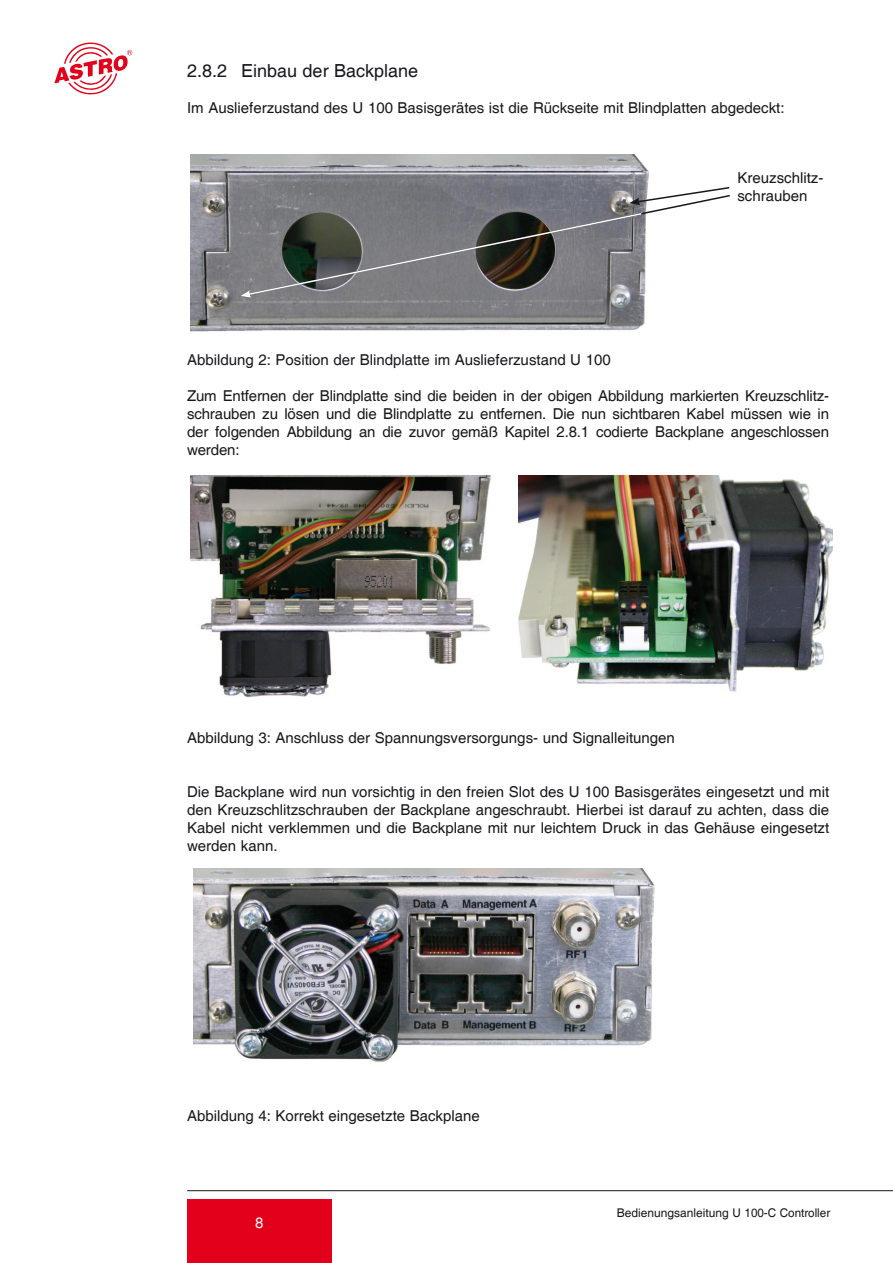
<style>
.page{position:relative;width:893px;height:1263px;background:#fff}
.page>*{position:absolute;margin:0;border:0;box-sizing:border-box;transform-origin:0 0}
.t1{font:18px "Helvetica";color:#1a171c}
.t2{font:15px/18px "Helvetica";color:#1a171c;text-align:justify}
.t3{font:15px "Helvetica";color:#fff}
.t4{font:12px "Helvetica";color:#1a171c}
</style>
<div class="page">
<svg style="left:54px;top:43px;width:78px;height:52px"></svg>
<div style="left:187px;top:1199px;width:145px;height:64px;background:#e2001a"></div>
<hr style="left:187px;top:1190px;width:706px;height:1px;background:#1a171c">
<img style="left:190px;top:154px;width:459px;height:178px">
<img style="left:193px;top:869px;width:462px;height:193px">
<img style="left:190px;top:475px;width:301px;height:222px">
<img style="left:518px;top:476px;width:314px;height:216px">
<svg style="left:629px;top:186px;width:101px;height:8px"></svg>
<svg style="left:247px;top:194px;width:483px;height:102px"></svg>
<svg style="left:240px;top:212px;width:403px;height:86px;background:#696a6b"></svg>
<p class="t1" style="left:187px;top:60px;width:233px">2.8.2 Einbau der Backplane</p>
<p class="t2" style="left:187px;top:99px;width:599px">Im Auslieferzustand des U 100 Basisgerätes ist die Rückseite mit Blindplatten abgedeckt:</p>
<p class="t2" style="left:737px;top:169px;width:87px">Kreuzschlitz&shy;schrauben</p>
<p class="t2" style="left:187px;top:351px;width:425px">Abbildung 2: Position der Blindplatte im Auslieferzustand U 100</p>
<p class="t2" style="left:187px;top:387px;width:644px">Zum Entfernen der Blindplatte sind die beiden in der obigen Abbildung markierten Kreuzschlitz&shy;schrauben zu lösen und die Blindplatte zu entfernen. Die nun sichtbaren Kabel müssen wie in der folgenden Abbildung an die zuvor gemäß Kapitel 2.8.1 codierte Backplane angeschlossen werden:</p>
<p class="t2" style="left:187px;top:729px;width:489px">Abbildung 3: Anschluss der Spannungsversorgungs- und Signalleitungen</p>
<p class="t2" style="left:187px;top:783px;width:644px">Die Backplane wird nun vorsichtig in den freien Slot des U 100 Basisgerätes eingesetzt und mit den Kreuzschlitzschrauben der Backplane angeschraubt. Hierbei ist darauf zu achten, dass die Kabel nicht verklemmen und die Backplane mit nur leichtem Druck in das Gehäuse eingesetzt werden kann.</p>
<p class="t2" style="left:187px;top:1107px;width:294px">Abbildung 4: Korrekt eingesetzte Backplane</p>
<p class="t3" style="left:255px;top:1214px;width:10px">8</p>
<p class="t4" style="left:617px;top:1206px;width:215px">Bedienungsanleitung U 100-C Controller</p>
</div>
